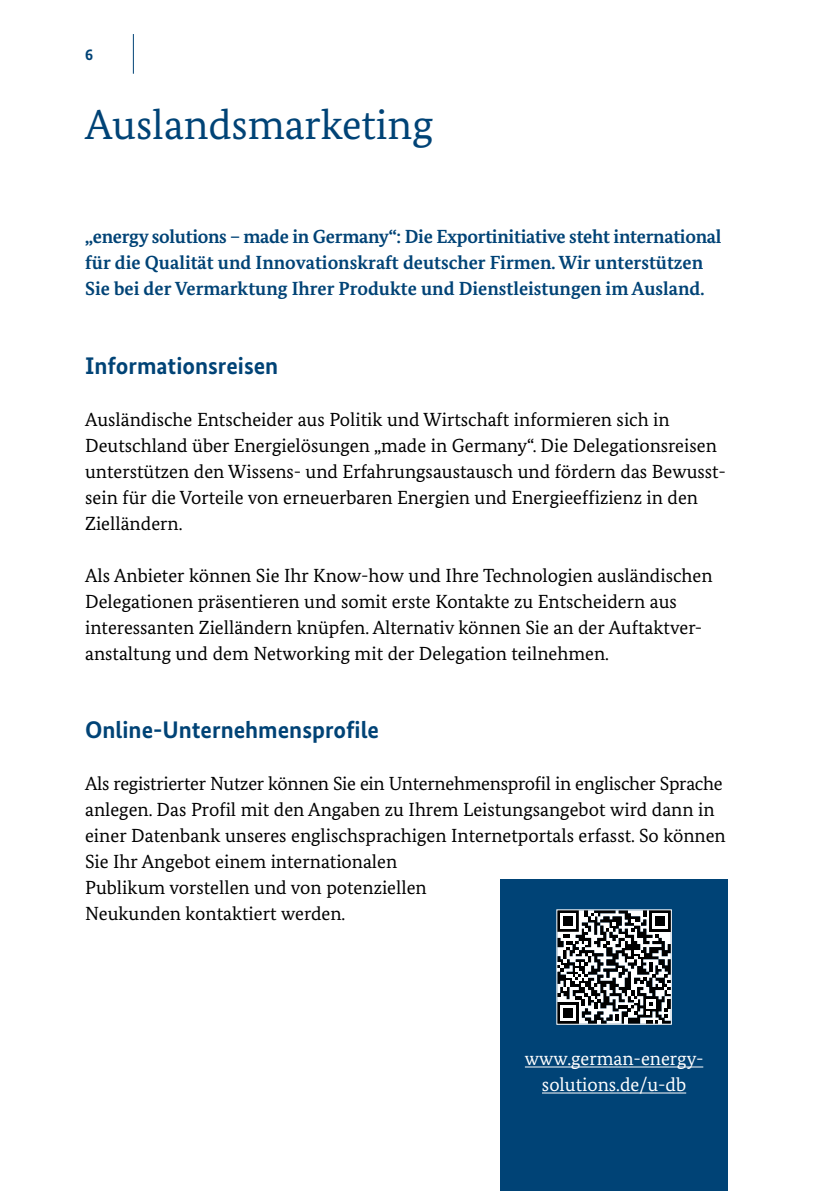
<style>
.page{position:relative;width:840px;height:1191px;background:#fff}
.page>*{position:absolute;margin:0;border:0;box-sizing:border-box;transform-origin:0 0}
.t1{font:42px "Bundes Serif";color:#004376}
.t2{font:700 24px "Bundes Sans";color:#004376}
.t3{font:19px/26px "Bundes Serif";color:#000}
.t4{font:700 19px/26px "Bundes Serif";color:#004376}
.t5{font:19px/26px "Bundes Serif";color:#fff;text-align:center}
.t6{font:700 16px "Bundes Sans";color:#004376}
</style>
<div class="page">
<hr style="left:133px;top:34px;width:1px;height:40px;background:#004376">
<div style="left:500px;top:879px;width:227px;height:312px;background:#004376"></div>
<hr style="left:524px;top:1066px;width:179px;height:1px;background:#fff">
<hr style="left:541px;top:1092px;width:144px;height:1px;background:#fff">
<svg style="left:556px;top:909px;width:116px;height:116px;background:#7b7d7f"></svg>
<p class="t6" style="left:85px;top:44px;width:9px">6</p>
<h2 class="t1" style="left:85px;top:99px;width:349px">Auslandsmarketing</h2>
<p class="t4" style="left:85px;top:224px;width:637px">„energy solutions – made in Germany“: Die Exportinitiative steht international für die Qualität und Innovationskraft deutscher Firmen. Wir unterstützen<br>Sie bei der Vermarktung Ihrer Produkte und Dienstleistungen im Ausland.</p>
<h3 class="t2" style="left:85px;top:351px;width:194px">Informationsreisen</h3>
<p class="t3" style="left:85px;top:406px;width:642px">Ausländische Entscheider aus Politik und Wirtschaft informieren sich in Deutschland über Energielösungen „made in Germany“. Die Delegationsreisen unterstützen den Wissens- und Erfahrungsaustausch und fördern das Bewusst&shy;sein für die Vorteile von erneuerbaren Energien und Energieeffizienz in den Zielländern.</p>
<p class="t3" style="left:85px;top:562px;width:628px">Als Anbieter können Sie Ihr Know-how und Ihre Technologien ausländischen Delegationen präsentieren und somit erste Kontakte zu Entscheidern aus interessanten Zielländern knüpfen. Alternativ können Sie an der Auftaktver&shy;anstaltung und dem Networking mit der Delegation teilnehmen.</p>
<h3 class="t2" style="left:85px;top:715px;width:295px">Online-Unternehmensprofile</h3>
<p class="t3" style="left:85px;top:770px;width:641px">Als registrierter Nutzer können Sie ein Unternehmensprofil in englischer Sprache anlegen. Das Profil mit den Angaben zu Ihrem Leistungsangebot wird dann in einer Datenbank unseres englischsprachigen Internetportals erfasst. So können Sie Ihr Angebot einem internationalen<br>Publikum vorstellen und von potenziellen<br>Neukunden kontaktiert werden.</p>
<p class="t5" style="left:524px;top:1044px;width:180px">www.german-energy&shy;solutions.de/u-db</p>
</div>
